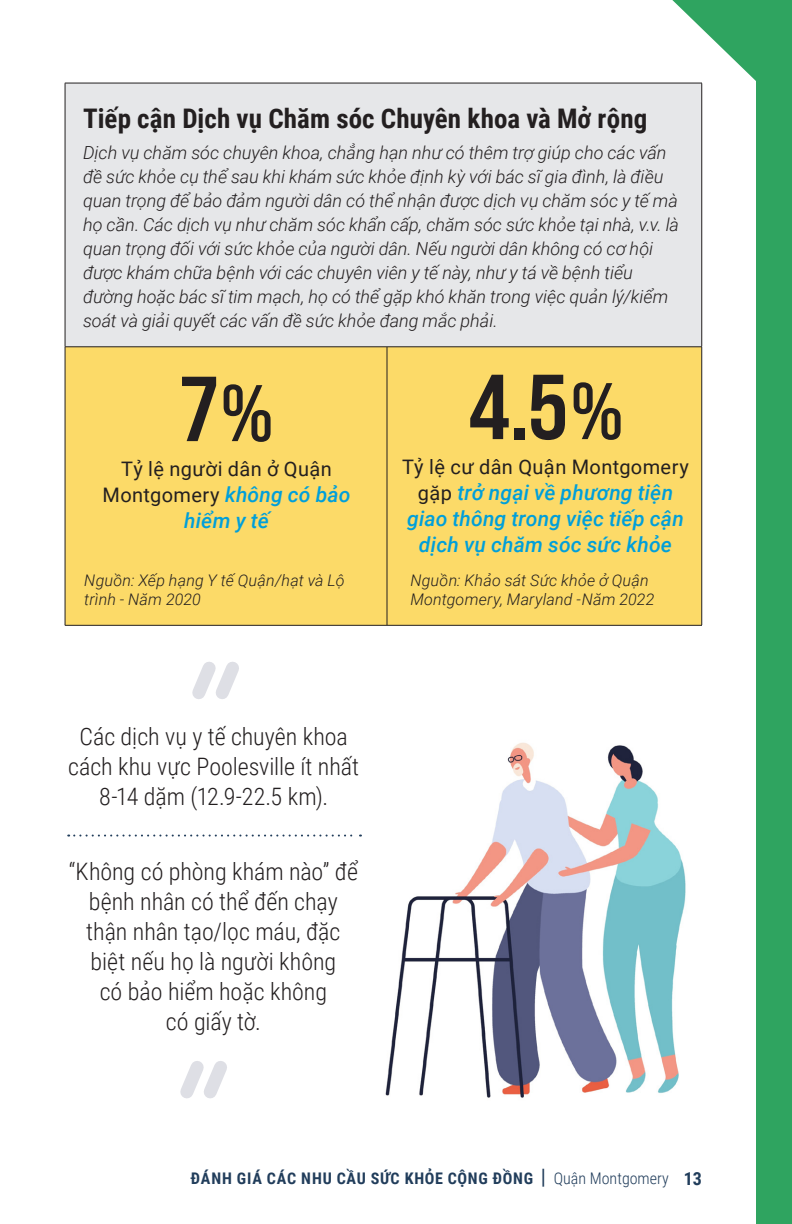
<style>
.page{position:relative;width:792px;height:1224px;background:#fff}
.page>*{position:absolute;margin:0;border:0;box-sizing:border-box;transform-origin:0 0}
.numbers{font:92px "Bebas Neue Pro Sm E Bd";color:#231f20}
.title{font:700 27px "Roboto Condensed";letter-spacing:.005em;color:#231f20}
.pullquote_STYL03{font:300 24px/30px "Roboto Condensed";color:#231f20;text-align:center}
.Section_Headers{font:italic 500 21px/26px "Roboto";letter-spacing:.01em;color:#009fda;text-align:center}
.Section_Headers-2{font:20px/26px "Roboto";letter-spacing:.02em;color:#231f20;text-align:center}
.text{font:italic 300 18px/24px "Roboto";color:#231f20}
.Source{font:italic 300 16px/19px "Roboto";letter-spacing:.015em;color:#231f20}
.t1{font:700 16px "Roboto Condensed";letter-spacing:.055em;color:#213d5b}
.s1{font-size:80px}
.s2{font-weight:500;font-style:italic;font-size:21px;color:#009fda}
.s3{font-weight:400;font-style:normal;font-size:20px;color:#231f20}
.s4{font-weight:400;font-size:21.2px}
.s5{font-weight:300}
.s6{font-size:18px}
</style>
<div class="page">
<div style="left:756px;top:0;width:36px;height:1224px;background:#2fa460"></div>
<svg style="left:672px;top:0;width:84px;height:81px"></svg>
<div style="left:65px;top:83px;width:637px;height:264px;background:#e6e7e9"></div>
<div style="left:66px;top:347px;width:635px;height:278px;background:#fcda68"></div>
<hr style="left:65px;top:83px;width:322px;height:1px;background:#231f20">
<hr style="left:65px;top:83px;width:1px;height:264px;background:#231f20">
<hr style="left:387px;top:83px;width:315px;height:1px;background:#231f20">
<hr style="left:701px;top:83px;width:1px;height:264px;background:#231f20">
<hr style="left:65px;top:346px;width:322px;height:1px;background:#231f20">
<hr style="left:65px;top:347px;width:1px;height:278px;background:#231f20">
<hr style="left:387px;top:346px;width:315px;height:1px;background:#231f20">
<hr style="left:387px;top:347px;width:1px;height:278px;background:#231f20">
<hr style="left:701px;top:347px;width:1px;height:278px;background:#231f20">
<hr style="left:65px;top:625px;width:322px;height:1px;background:#231f20">
<hr style="left:387px;top:625px;width:315px;height:1px;background:#231f20">
<svg style="left:68px;top:835px;width:293px;height:2px"></svg>
<svg style="left:192px;top:662px;width:47px;height:37px"></svg>
<svg style="left:180px;top:1061px;width:47px;height:38px"></svg>
<img style="left:385px;top:742px;width:301px;height:356px">
<p class="title" style="left:83px;top:99px;width:566px">Tiếp cận Dịch vụ Chăm sóc Chuyên khoa và Mở rộng</p>
<p class="text" style="left:83px;top:140px;width:597px">Dịch vụ chăm sóc chuyên khoa, chẳng hạn như có thêm trợ giúp cho các vấn đề sức khỏe cụ thể sau khi khám sức khỏe định kỳ với bác sĩ gia đình, là điều quan trọng để bảo đảm người dân có thể nhận được dịch vụ chăm sóc y tế mà họ cần. Các dịch vụ như chăm sóc khẩn cấp, chăm sóc sức khỏe tại nhà, v.v. là quan trọng đối với sức khỏe của người dân. Nếu người dân không có cơ hội được khám chữa bệnh với các chuyên viên y tế này, như y tá về bệnh tiểu đường hoặc bác sĩ tim mạch, họ có thể gặp khó khăn trong việc quản lý/kiểm soát và giải quyết các vấn đề sức khỏe đang mắc phải.</p>
<p class="numbers" style="left:180px;top:354px;width:94px">7<span class="s1">%</span></p>
<p class="Section_Headers-2" style="left:103px;top:455px;width:250px">Tỷ lệ người dân ở Quận<br>Montgomery <span class="s2">không có bảo</span></p>
<p class="Section_Headers" style="left:184px;top:507px;width:86px">hiểm y tế</p>
<p class="numbers" style="left:468px;top:352px;width:156px">4.5<span class="s1">%</span></p>
<p class="Section_Headers-2" style="left:402px;top:453px;width:288px">Tỷ lệ cư dân Quận Montgomery</p>
<p class="Section_Headers" style="left:407px;top:479px;width:278px"><span class="s3">gặp</span> trở ngại về phương tiện giao thông trong việc tiếp cận dịch vụ chăm sóc sức khỏe</p>
<p class="Source" style="left:84px;top:570px;width:262px">Nguồn: Xếp hạng Y tế Quận/hạt và Lộ trình - Năm 2020</p>
<p class="Source" style="left:410px;top:570px;width:246px">Nguồn: Khảo sát Sức khỏe ở Quận<br>Montgomery, Maryland -Năm 2022</p>
<p class="pullquote_STYL03" style="left:68px;top:721px;width:293px">Các dịch vụ y tế chuyên khoa cách khu vực Poolesville ít nhất<br>8-14 dặm (12.9-22.5 km).</p>
<p class="pullquote_STYL03" style="left:69px;top:856px;width:291px">“Không có phòng khám nào” để bệnh nhân có thể đến chạy thận nhân tạo/lọc máu, đặc biệt nếu họ là người không<br>có bảo hiểm hoặc không<br>có giấy tờ.</p>
<p class="t1" style="left:191px;top:1168px;width:513px">ĐÁNH GIÁ CÁC NHU CẦU SỨC KHỎE CỘNG ĐỒNG <span class="s4">|</span> <span class="s5">Quận Montgomery</span> <span class="s6">13</span></p>
</div>
